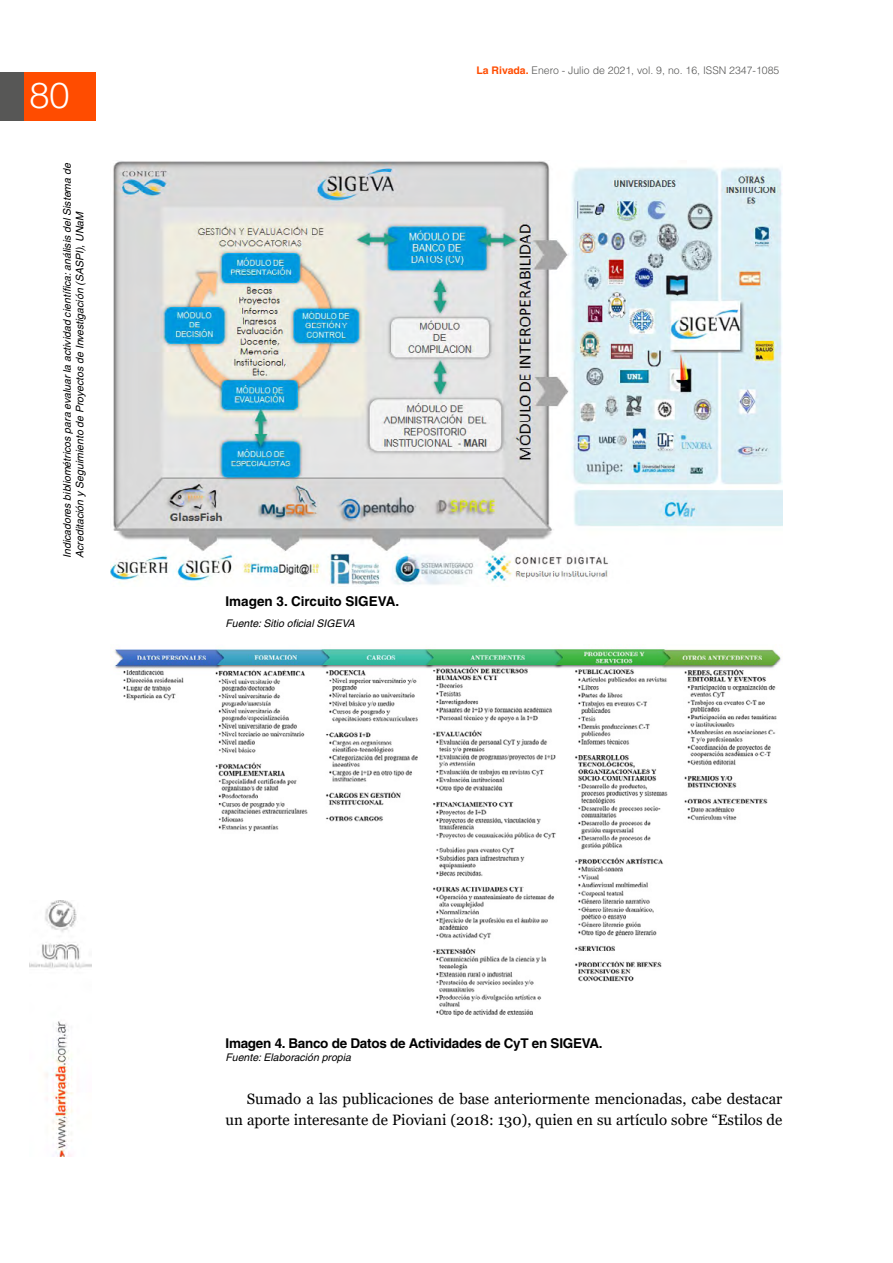
<style>
.page{position:relative;width:893px;height:1263px;background:#fff}
.page>*{position:absolute;margin:0;border:0;box-sizing:border-box;transform-origin:0 0}
.t1{font:300 36px "Helvetica Neue";color:#fff}
.t2{font:15px/21px "Georgia";color:#000;text-align:right}
.t3{font:700 13.5px "Helvetica";letter-spacing:-.02em;color:#000}
.t4{font:700 13.5px "Helvetica";color:#000}
.t5{font:italic 10.5px/12.6px "Helvetica";color:#000}
.t6{font:300 10.5px "Helvetica";color:#575756}
.s1{font-weight:700;color:#ff4c00}
</style>
<div class="page">
<div style="left:24px;top:73px;width:72px;height:48px;background:#ff4c00"></div>
<div style="left:0;top:73px;width:24px;height:48px;background:#575756"></div>
<img style="left:29px;top:901px;width:63px;height:256px">
<img style="left:111px;top:161px;width:671px;height:426px">
<img style="left:113px;top:649px;width:668px;height:367px">
<h1 class="t1" style="left:29px;top:73px;width:42px">80</h1>
<p class="t5" style="left:61px;top:558px;width:396px;rotate:-90deg">Indicadores bibliométricos para evaluar la actividad científica: análisis del Sistema de<br>Acreditación y Seguimiento de Proyectos de Investigación (SASPI), UNaM</p>
<p class="t6" style="left:476px;top:63px;width:305px"><span class="s1">La Rivada.</span> Enero - Julio de 2021, vol. 9, no. 16, ISSN 2347-1085</p>
<p class="t4" style="left:226px;top:593px;width:175px">Imagen 3. Circuito SIGEVA.</p>
<p class="t5" style="left:226px;top:617px;width:131px">Fuente: Sitio oficial SIGEVA</p>
<p class="t3" style="left:226px;top:1035px;width:379px">Imagen 4. Banco de Datos de Actividades de CyT en SIGEVA.</p>
<p class="t5" style="left:226px;top:1051px;width:127px">Fuente: Elaboración propia</p>
<h2 class="t2" style="left:226px;top:1089px;width:558px">Sumado a las publicaciones de base anteriormente mencionadas, cabe destacar<br>un aporte interesante de Pioviani (2018: 130), quien en su artículo sobre “Estilos de</h2>
</div>
